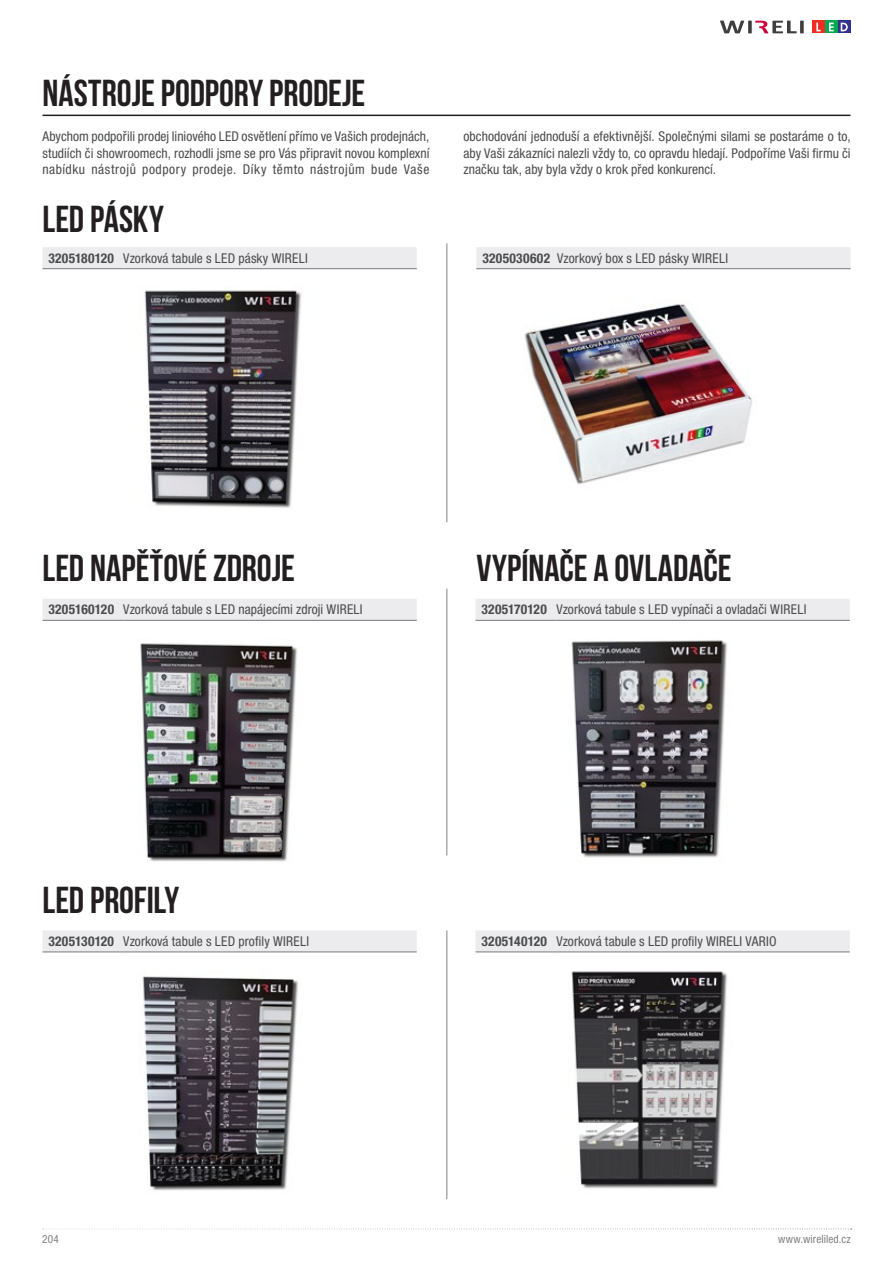
<style>
.page{position:relative;width:893px;height:1263px;background:#fff}
.page>*{position:absolute;margin:0;border:0;box-sizing:border-box;transform-origin:0 0}
.t1{font:700 37.5px "Bebas Neue";letter-spacing:-.005em;color:#231f20}
.t2{font:condensed 13.5px/16.2px "Helvetica Neue LT Pro";letter-spacing:.01em;color:#4b4c4d;text-align:justify}
.t3{font:condensed 11.25px "Helvetica Neue LT Pro";letter-spacing:.01em;color:#808285}
.s1{font-weight:700}
</style>
<div class="page">
<svg style="left:43px;top:1228px;width:808px;height:1px"></svg>
<img style="left:144px;top:290px;width:157px;height:218px">
<img style="left:140px;top:643px;width:157px;height:219px">
<img style="left:142px;top:976px;width:156px;height:215px">
<img style="left:571px;top:640px;width:156px;height:218px">
<img style="left:571px;top:971px;width:156px;height:218px">
<hr style="left:892px;top:382px;width:1px;height:419px;background:#f2f3f4">
<hr style="left:446px;top:243px;width:1px;height:279px;background:#808285">
<hr style="left:446px;top:589px;width:1px;height:266px;background:#808285">
<hr style="left:446px;top:930px;width:1px;height:269px;background:#808285">
<img style="left:524px;top:304px;width:229px;height:181px">
<hr style="left:43px;top:115px;width:807px;height:1px;background:#231f20">
<div style="left:43px;top:930px;width:374px;height:22px;background:#ececee"></div>
<hr style="left:43px;top:952px;width:80px;height:1px;background:#76787b">
<hr style="left:123px;top:952px;width:294px;height:1px;background:#76787b">
<div style="left:43px;top:599px;width:374px;height:21px;background:#ececee"></div>
<hr style="left:43px;top:620px;width:80px;height:1px;background:#76787b">
<hr style="left:123px;top:620px;width:294px;height:1px;background:#76787b">
<div style="left:476px;top:930px;width:374px;height:22px;background:#ececee"></div>
<hr style="left:476px;top:952px;width:80px;height:1px;background:#76787b">
<hr style="left:556px;top:952px;width:294px;height:1px;background:#76787b">
<div style="left:476px;top:599px;width:374px;height:21px;background:#ececee"></div>
<hr style="left:476px;top:620px;width:80px;height:1px;background:#76787b">
<hr style="left:556px;top:620px;width:294px;height:1px;background:#76787b">
<div style="left:476px;top:247px;width:375px;height:21px;background:#ececee"></div>
<hr style="left:476px;top:268px;width:81px;height:1px;background:#76787b">
<hr style="left:557px;top:268px;width:294px;height:1px;background:#76787b">
<div style="left:43px;top:247px;width:374px;height:21px;background:#ececee"></div>
<hr style="left:43px;top:268px;width:80px;height:1px;background:#76787b">
<hr style="left:123px;top:268px;width:294px;height:1px;background:#76787b">
<svg style="left:720px;top:21px;width:84px;height:12px"></svg>
<div style="left:812px;top:21px;width:13px;height:12px;background:#ee2e22"></div>
<div style="left:825px;top:21px;width:13px;height:12px;background:#00a84e"></div>
<svg style="left:838px;top:21px;width:12px;height:12px"></svg>
<svg style="left:816px;top:23px;width:5px;height:8px"></svg>
<svg style="left:829px;top:23px;width:5px;height:8px"></svg>
<svg style="left:841px;top:23px;width:7px;height:8px"></svg>
<h1 class="t1" style="left:43px;top:73px;width:324px">NÁSTROJE PODPORY PRODEJE</h1>
<p class="t2" style="left:42px;top:128px;width:389px">Abychom podpořili prodej liniového LED osvětlení přímo ve Vašich prodejnách, studiích či showroomech, rozhodli jsme se pro Vás připravit novou komplexní nabídku nástrojů podpory prodeje. Díky těmto nástrojům bude Vaše</p>
<p class="t2" style="left:463px;top:128px;width:389px">obchodování jednoduší a efektivnější. Společnými silami se postaráme o to, aby Vaši zákazníci nalezli vždy to, co opravdu hledají. Podpoříme Vaši firmu či značku tak, aby byla vždy o krok před konkurencí.</p>
<h1 class="t1" style="left:43px;top:198px;width:123px">LED PÁSKY</h1>
<p class="t2" style="left:48px;top:250px;width:261px"><span class="s1">3205180120</span> Vzorková tabule s LED pásky WIRELI</p>
<p class="t2" style="left:482px;top:250px;width:247px"><span class="s1">3205030602</span> Vzorkový box s LED pásky WIRELI</p>
<h1 class="t1" style="left:43px;top:548px;width:254px">LED NAPĚŤOVÉ ZDROJE</h1>
<h1 class="t1" style="left:476px;top:548px;width:257px">VYPÍNAČE A OVLADAČE</h1>
<p class="t2" style="left:48px;top:601px;width:316px"><span class="s1">3205160120</span> Vzorková tabule s LED napájecími zdroji WIRELI</p>
<h1 class="t1" style="left:43px;top:879px;width:138px">LED PROFILY</h1>
<p class="t2" style="left:48px;top:933px;width:262px"><span class="s1">3205130120</span> Vzorková tabule s LED profily WIRELI</p>
<p class="t2" style="left:481px;top:601px;width:326px"><span class="s1">3205170120</span> Vzorková tabule s LED vypínači a ovladači WIRELI</p>
<p class="t2" style="left:481px;top:933px;width:297px"><span class="s1">3205140120</span> Vzorková tabule s LED profily WIRELI VARIO</p>
<p class="t3" style="left:42px;top:1232px;width:18px">204</p>
<p class="t3" style="left:778px;top:1232px;width:74px">www.wireliled.cz</p>
</div>
